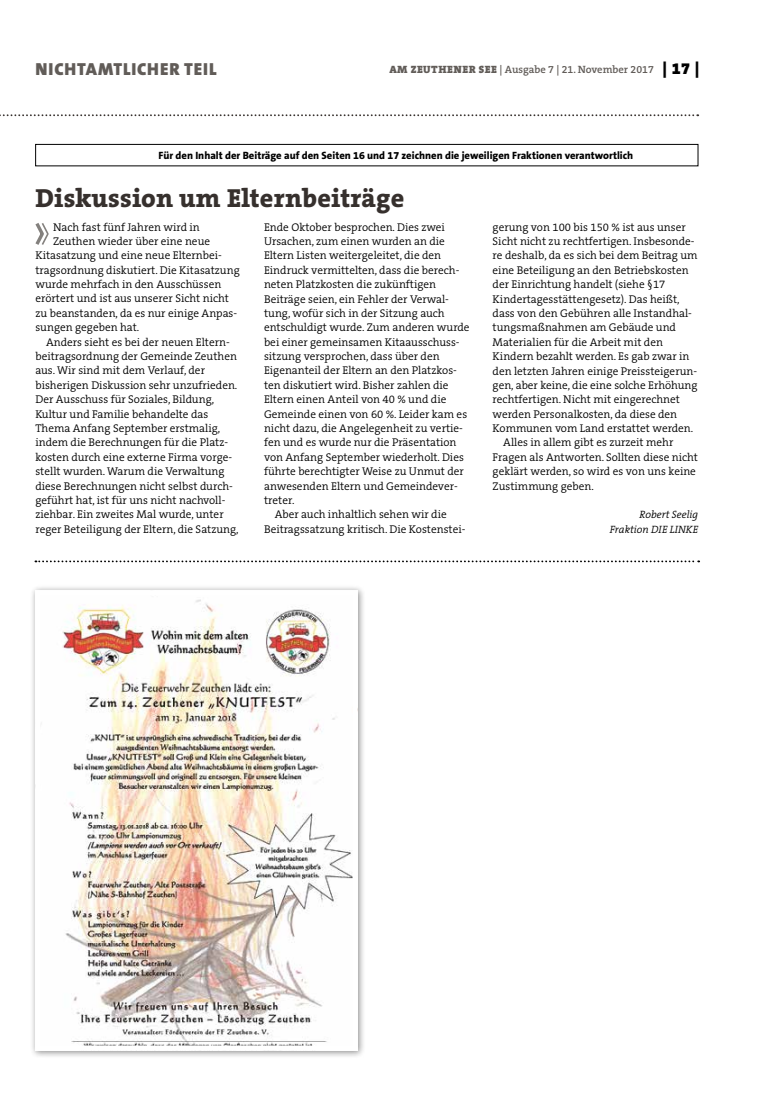
<style>
.page{position:relative;width:762px;height:1117px;background:#fff}
.page>*{position:absolute;margin:0;border:0;box-sizing:border-box;transform-origin:0 0}
.t1{font:800 26.25px "The Serif B W8";letter-spacing:.01em;color:#36302d}
.t2{font:900 17.5px "The Sans B W9";letter-spacing:.045em;color:#615c58}
.t3{font:300 11.25px "The Serif B W4";color:#000}
.t4{font:800 10.62px "The Sans B W8";color:#000}
.t5{font:600 10.62px "The Serif B W6";color:#615c58}
.t6{font:italic 300 10.62px/14.4px "The Serif B W4";color:#000;text-align:right}
.s1{font-family:"The Serif B W9";font-weight:900}
.s2{font-family:"The Serif B W9";font-weight:900;font-size:16.25px;color:#000}
</style>
<div class="page">
<div style="left:35px;top:144px;width:663px;height:22px;border:1px solid #000"></div>
<svg style="left:35px;top:223px;width:14px;height:22px"></svg>
<svg style="left:35px;top:560px;width:664px;height:2px"></svg>
<div style="left:30px;top:584px;width:335px;height:474px;background:#000;opacity:.45"></div>
<img style="left:41px;top:596px;width:310px;height:448px">
<svg style="left:0;top:114px;width:698px;height:2px"></svg>
<h2 class="t2" style="left:36px;top:58px;width:183px">NICHTAMTLICHER TEIL</h2>
<p class="t5" style="left:389px;top:63px;width:312px"><span class="s1">AM ZEUTHENER SEE</span> | Ausgabe 7 | 21. November 2017 <span class="s2">| 17 |</span></p>
<p class="t4" style="left:159px;top:148px;width:476px">Für den Inhalt der Beiträge auf den Seiten 16 und 17 zeichnen die jeweiligen Fraktionen verantwortlich</p>
<h1 class="t1" style="left:35px;top:180px;width:370px">Diskussion um Elternbeiträge</h1>
<p class="t3" style="left:53px;top:219px;width:148px">Nach fast fünf Jahren wird in</p>
<p class="t3" style="left:53px;top:234px;width:158px">Zeuthen wieder über eine neue</p>
<p class="t3" style="left:35px;top:248px;width:188px">Kitasatzung und eine neue Elternbei-</p>
<p class="t3" style="left:35px;top:262px;width:206px">tragsordnung diskutiert. Die Kitasatzung</p>
<p class="t3" style="left:35px;top:277px;width:187px">wurde mehrfach in den Ausschüssen</p>
<p class="t3" style="left:35px;top:291px;width:195px">erörtert und ist aus unserer Sicht nicht</p>
<p class="t3" style="left:35px;top:306px;width:203px">zu beanstanden, da es nur einige Anpas-</p>
<p class="t3" style="left:35px;top:320px;width:105px">sungen gegeben hat.</p>
<p class="t3" style="left:46px;top:334px;width:185px">Anders sieht es bei der neuen Eltern-</p>
<p class="t3" style="left:35px;top:349px;width:203px">beitragsordnung der Gemeinde Zeuthen</p>
<p class="t3" style="left:35px;top:363px;width:171px">aus. Wir sind mit dem Verlauf, der</p>
<p class="t3" style="left:35px;top:377px;width:203px">bisherigen Diskussion sehr unzufrieden.</p>
<p class="t3" style="left:35px;top:392px;width:180px">Der Ausschuss für Soziales, Bildung,</p>
<p class="t3" style="left:35px;top:406px;width:174px">Kultur und Familie behandelte das</p>
<p class="t3" style="left:35px;top:421px;width:186px">Thema Anfang September erstmalig,</p>
<p class="t3" style="left:35px;top:435px;width:194px">indem die Berechnungen für die Platz-</p>
<p class="t3" style="left:35px;top:449px;width:198px">kosten durch eine externe Firma vorge-</p>
<p class="t3" style="left:35px;top:464px;width:191px">stellt wurden. Warum die Verwaltung</p>
<p class="t3" style="left:35px;top:478px;width:199px">diese Berechnungen nicht selbst durch-</p>
<p class="t3" style="left:35px;top:492px;width:191px">geführt hat, ist für uns nicht nachvoll-</p>
<p class="t3" style="left:35px;top:507px;width:190px">ziehbar. Ein zweites Mal wurde, unter</p>
<p class="t3" style="left:35px;top:521px;width:205px">reger Beteiligung der Eltern, die Satzung,</p>
<p class="t3" style="left:264px;top:219px;width:182px">Ende Oktober besprochen. Dies zwei</p>
<p class="t3" style="left:264px;top:234px;width:182px">Ursachen, zum einen wurden an die</p>
<p class="t3" style="left:264px;top:248px;width:179px">Eltern Listen weitergeleitet, die den</p>
<p class="t3" style="left:264px;top:262px;width:197px">Eindruck vermittelten, dass die berech-</p>
<p class="t3" style="left:264px;top:277px;width:174px">neten Platzkosten die zukünftigen</p>
<p class="t3" style="left:264px;top:291px;width:186px">Beiträge seien, ein Fehler der Verwal-</p>
<p class="t3" style="left:264px;top:306px;width:182px">tung, wofür sich in der Sitzung auch</p>
<p class="t3" style="left:264px;top:320px;width:207px">entschuldigt wurde. Zum anderen wurde</p>
<p class="t3" style="left:264px;top:334px;width:197px">bei einer gemeinsamen Kitaausschuss-</p>
<p class="t3" style="left:264px;top:349px;width:177px">sitzung versprochen, dass über den</p>
<p class="t3" style="left:264px;top:363px;width:194px">Eigenanteil der Eltern an den Platzkos-</p>
<p class="t3" style="left:264px;top:378px;width:186px">ten diskutiert wird. Bisher zahlen die</p>
<p class="t3" style="left:264px;top:392px;width:184px">Eltern einen Anteil von 40 % und die</p>
<p class="t3" style="left:264px;top:406px;width:205px">Gemeinde einen von 60 %. Leider kam es</p>
<p class="t3" style="left:264px;top:421px;width:200px">nicht dazu, die Angelegenheit zu vertie-</p>
<p class="t3" style="left:264px;top:435px;width:194px">fen und es wurde nur die Präsentation</p>
<p class="t3" style="left:264px;top:449px;width:201px">von Anfang September wiederholt. Dies</p>
<p class="t3" style="left:264px;top:464px;width:201px">führte berechtigter Weise zu Unmut der</p>
<p class="t3" style="left:264px;top:478px;width:195px">anwesenden Eltern und Gemeindever-</p>
<p class="t3" style="left:264px;top:493px;width:32px">treter.</p>
<p class="t3" style="left:275px;top:507px;width:174px">Aber auch inhaltlich sehen wir die</p>
<p class="t3" style="left:264px;top:521px;width:203px">Beitragssatzung kritisch. Die Kostenstei-</p>
<p class="t3" style="left:493px;top:219px;width:195px">gerung von 100 bis 150 % ist aus unser</p>
<p class="t3" style="left:493px;top:234px;width:203px">Sicht nicht zu rechtfertigen. Insbesonde-</p>
<p class="t3" style="left:493px;top:248px;width:206px">re deshalb, da es sich bei dem Beitrag um</p>
<p class="t3" style="left:493px;top:263px;width:198px">eine Beteiligung an den Betriebskosten</p>
<p class="t3" style="left:493px;top:277px;width:174px">der Einrichtung handelt (siehe §17</p>
<p class="t3" style="left:493px;top:291px;width:188px">Kindertagesstättengesetz). Das heißt,</p>
<p class="t3" style="left:493px;top:306px;width:201px">dass von den Gebühren alle Instandhal-</p>
<p class="t3" style="left:493px;top:320px;width:185px">tungsmaßnahmen am Gebäude und</p>
<p class="t3" style="left:493px;top:334px;width:172px">Materialien für die Arbeit mit den</p>
<p class="t3" style="left:493px;top:349px;width:198px">Kindern bezahlt werden. Es gab zwar in</p>
<p class="t3" style="left:493px;top:363px;width:206px">den letzten Jahren einige Preissteigerun-</p>
<p class="t3" style="left:493px;top:378px;width:206px">gen, aber keine, die eine solche Erhöhung</p>
<p class="t3" style="left:493px;top:392px;width:189px">rechtfertigen. Nicht mit eingerechnet</p>
<p class="t3" style="left:493px;top:406px;width:186px">werden Personalkosten, da diese den</p>
<p class="t3" style="left:493px;top:421px;width:202px">Kommunen vom Land erstattet werden.</p>
<p class="t3" style="left:503px;top:435px;width:172px">Alles in allem gibt es zurzeit mehr</p>
<p class="t3" style="left:493px;top:449px;width:207px">Fragen als Antworten. Sollten diese nicht</p>
<p class="t3" style="left:493px;top:464px;width:205px">geklärt werden, so wird es von uns keine</p>
<p class="t3" style="left:493px;top:478px;width:103px">Zustimmung geben.</p>
<p class="t6" style="left:610px;top:507px;width:90px">Robert Seelig<br>Fraktion DIE LINKE</p>
</div>
